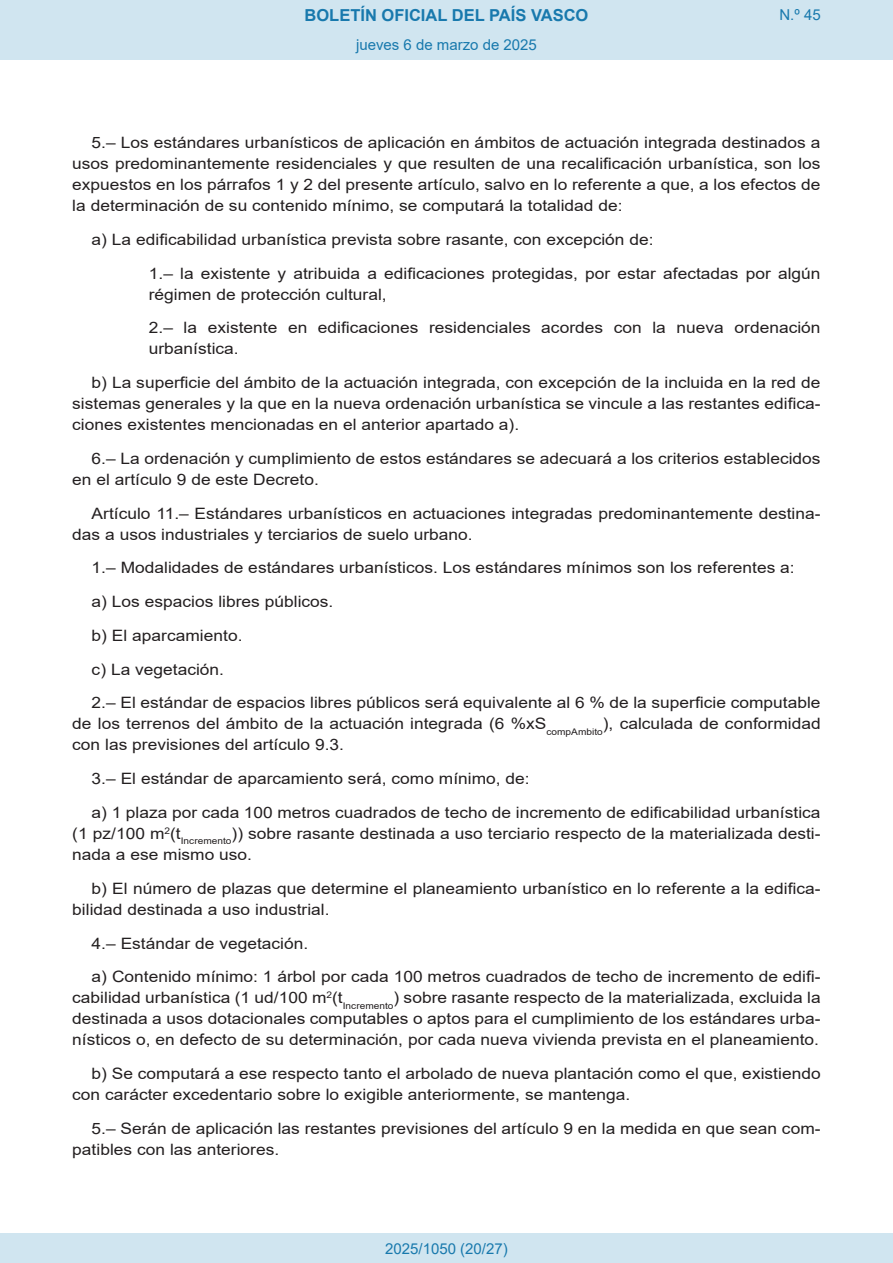
<style>
.page{position:relative;width:893px;height:1263px;background:#fff}
.page>*{position:absolute;margin:0;border:0;box-sizing:border-box;transform-origin:0 0}
.t1{font:700 16.5px "Arial";color:#1879ad}
.BOPVDetalle{font:15.6px/21px "Arial";color:#231f20;text-align:justify;scale:1.11 1}
.BOPVDetalle3{font:15.6px/21px "Arial";color:#231f20;scale:1.11 1}
.Paginacion_Centro{font:15px "Arial";color:#1879ad}
</style>
<div class="page">
<div style="left:0;top:0;width:893px;height:60px;background:#d0e5f0"></div>
<div style="left:0;top:1233px;width:893px;height:30px;background:#d0e5f0"></div>
<p class="t1" style="left:305px;top:3px;width:285px">BOLETÍN OFICIAL DEL PAÍS VASCO</p>
<p class="Paginacion_Centro" style="left:356px;top:35px;width:182px">jueves 6 de marzo de 2025</p>
<p class="Paginacion_Centro" style="left:779px;top:5px;width:43px">N.º 45</p>
<p class="BOPVDetalle" style="left:72px;top:132px;width:676px;text-indent:19px">5.– Los estándares urbanísticos de aplicación en ámbitos de actuación integrada destinados a usos predominantemente residenciales y que resulten de una recalificación urbanística, son los expuestos en los párrafos 1 y 2 del presente artículo, salvo en lo referente a que, a los efectos de la determinación de su contenido mínimo, se computará la totalidad de:</p>
<p class="BOPVDetalle" style="left:92px;top:229px;width:508px">a) La edificabilidad urbanística prevista sobre rasante, con excepción de:</p>
<p class="BOPVDetalle3" style="left:149px;top:263px;width:607px">1.– la existente y atribuida a edificaciones protegidas, por estar afectadas por algún régimen de protección cultural,</p>
<p class="BOPVDetalle3" style="left:149px;top:317px;width:607px">2.– la existente en edificaciones residenciales acordes con la nueva ordenación urbanística.</p>
<p class="BOPVDetalle" style="left:72px;top:372px;width:676px;text-indent:19px">b) La superficie del ámbito de la actuación integrada, con excepción de la incluida en la red de sistemas generales y la que en la nueva ordenación urbanística se vincule a las restantes edifica&shy;ciones existentes mencionadas en el anterior apartado a).</p>
<p class="BOPVDetalle" style="left:72px;top:448px;width:676px;text-indent:19px">6.– La ordenación y cumplimiento de estos estándares se adecuará a los criterios establecidos en el artículo 9 de este Decreto.</p>
<p class="BOPVDetalle" style="left:72px;top:503px;width:676px;text-indent:19px">Artículo 11.– Estándares urbanísticos en actuaciones integradas predominantemente destina&shy;das a usos industriales y terciarios de suelo urbano.</p>
<p class="BOPVDetalle" style="left:92px;top:557px;width:635px">1.– Modalidades de estándares urbanísticos. Los estándares mínimos son los referentes a:</p>
<p class="BOPVDetalle" style="left:92px;top:591px;width:219px">a) Los espacios libres públicos.</p>
<p class="BOPVDetalle" style="left:92px;top:625px;width:137px">b) El aparcamiento.</p>
<p class="BOPVDetalle" style="left:92px;top:659px;width:121px">c) La vegetación.</p>
<p class="BOPVDetalle" style="left:72px;top:692px;width:676px;text-indent:19px">2.– El estándar de espacios libres públicos será equivalente al 6 % de la superficie computable de los terrenos del ámbito de la actuación integrada (6 %xS<sub>compAmbito</sub>), calculada de conformidad con las previsiones del artículo 9.3.</p>
<p class="BOPVDetalle" style="left:92px;top:768px;width:396px">3.– El estándar de aparcamiento será, como mínimo, de:</p>
<p class="BOPVDetalle" style="left:72px;top:802px;width:676px;text-indent:19px">a) 1 plaza por cada 100 metros cuadrados de techo de incremento de edificabilidad urbanística (1 pz/100 m<sup>2</sup>(t<sub>Incremento</sub>)) sobre rasante destinada a uso terciario respecto de la materializada desti&shy;nada a ese mismo uso.</p>
<p class="BOPVDetalle" style="left:72px;top:878px;width:676px;text-indent:19px">b) El número de plazas que determine el planeamiento urbanístico en lo referente a la edifica&shy;bilidad destinada a uso industrial.</p>
<p class="BOPVDetalle" style="left:92px;top:932px;width:197px">4.– Estándar de vegetación.</p>
<p class="BOPVDetalle" style="left:72px;top:966px;width:676px;text-indent:19px">a) Contenido mínimo: 1 árbol por cada 100 metros cuadrados de techo de incremento de edifi&shy;cabilidad urbanística (1 ud/100 m<sup>2</sup>(t<sub>Incremento</sub>) sobre rasante respecto de la materializada, excluida la destinada a usos dotacionales computables o aptos para el cumplimiento de los estándares urba&shy;nísticos o, en defecto de su determinación, por cada nueva vivienda prevista en el planeamiento.</p>
<p class="BOPVDetalle" style="left:72px;top:1063px;width:676px;text-indent:19px">b) Se computará a ese respecto tanto el arbolado de nueva plantación como el que, existiendo con carácter excedentario sobre lo exigible anteriormente, se mantenga.</p>
<p class="BOPVDetalle" style="left:72px;top:1118px;width:676px;text-indent:19px">5.– Serán de aplicación las restantes previsiones del artículo 9 en la medida en que sean com&shy;patibles con las anteriores.</p>
<p class="Paginacion_Centro" style="left:385px;top:1238px;width:124px">2025/1050 (20/27)</p>
</div>
